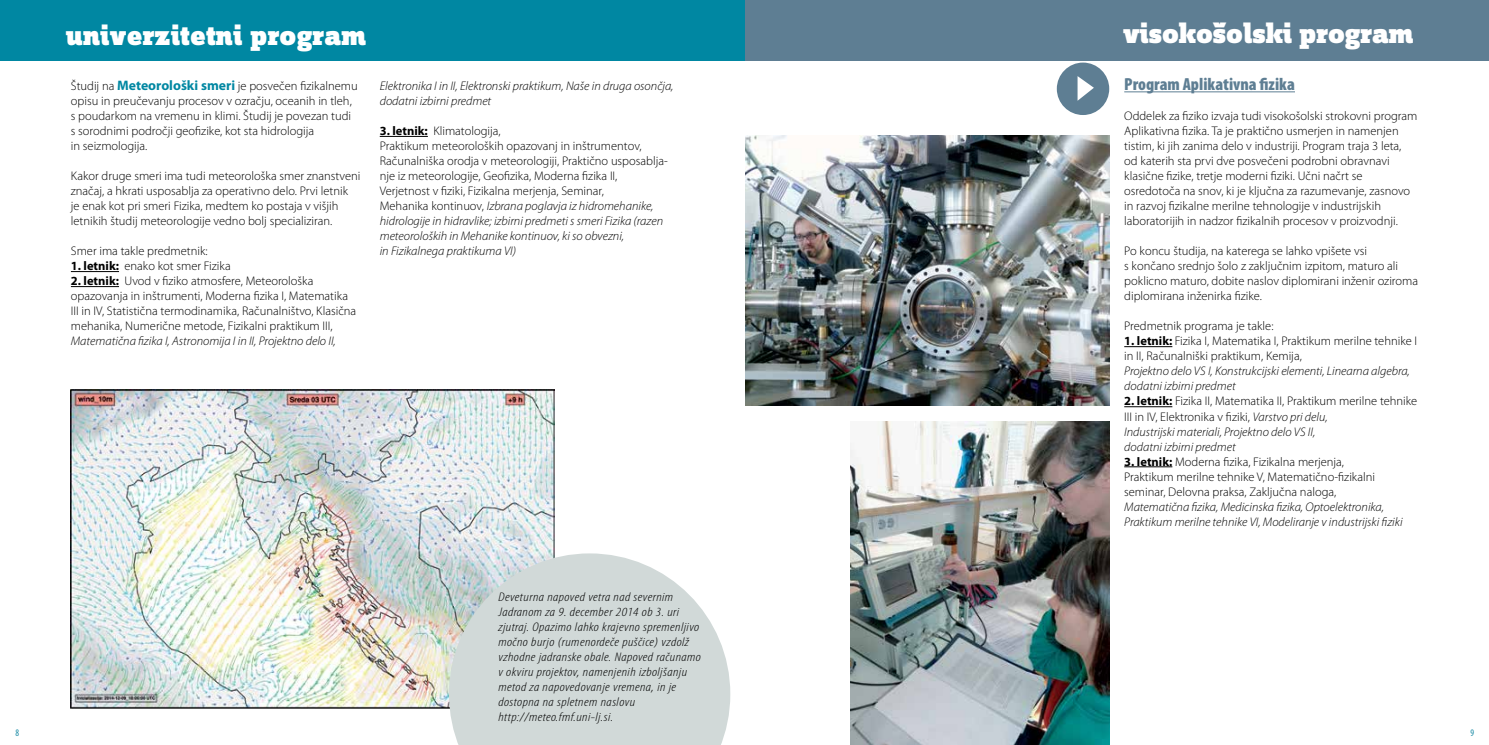
<style>
.page{position:relative;width:1489px;height:745px;background:#fff}
.page>*{position:absolute;margin:0;border:0;box-sizing:border-box;transform-origin:0 0}
.t1{font:29.38px "Zine Slab Dis Black Roman Tf";letter-spacing:.01em;color:#fff}
.t2{font:900 condensed 17.5px "Myriad Pro";color:#5e7e93}
.t3{font:300 12.5px/15px "Myriad Pro";color:#000}
.t4{font:italic 300 12.5px/15px "Myriad Pro";color:#000}
.t5{font:italic 300 condensed 12.5px/15px "Myriad Pro";letter-spacing:.025em;color:#000;scale:1.2 1}
.t6{font:condensed 10px "Myriad Pro";color:#198aa5;scale:.95 1}
.s1{font-weight:700;font-size:13.75px;color:#0087a2}
.s2{font-weight:700}
.s3{font-style:italic}
.s4{font-weight:700;font-style:normal}
.s5{font-style:normal}
</style>
<div class="page">
<img style="left:70px;top:389px;width:484px;height:318px">
<svg style="left:449px;top:553px;width:281px;height:191px;background:#d4dbdb"></svg>
<hr style="left:71px;top:271px;width:48px;height:1px;background:#000">
<hr style="left:71px;top:286px;width:48px;height:1px;background:#000">
<hr style="left:380px;top:136px;width:48px;height:1px;background:#000">
<img style="left:745px;top:135px;width:364px;height:270px">
<img style="left:850px;top:421px;width:259px;height:323px">
<div style="left:744px;top:0;width:744px;height:60px;background:#5e7e93"></div>
<div style="left:1056px;top:63px;width:53px;height:52px;background:#5e7e93;border-radius:50%"></div>
<svg style="left:1077px;top:76px;width:16px;height:25px"></svg>
<div style="left:0;top:0;width:744px;height:60px;background:#0087a2"></div>
<hr style="left:1124px;top:91px;width:170px;height:1px;background:#5e7e93">
<hr style="left:1124px;top:346px;width:48px;height:1px;background:#000">
<hr style="left:1124px;top:406px;width:48px;height:1px;background:#000">
<hr style="left:1124px;top:466px;width:48px;height:1px;background:#000">
<h1 class="t1" style="left:66px;top:19px;width:302px">univerzitetni program</h1>
<p class="t3" style="left:71px;top:79px;width:288px">Študij na <span class="s1">Meteorološki smeri</span> je posvečen fizikalnemu opisu in preučevanju procesov v ozračju, oceanih in tleh, s poudarkom na vremenu in klimi. Študij je povezan tudi s sorodnimi področji geofizike, kot sta hidrologija<br>in seizmologija.</p>
<p class="t3" style="left:71px;top:169px;width:291px">Kakor druge smeri ima tudi meteorološka smer znanstveni značaj, a hkrati usposablja za operativno delo. Prvi letnik<br>je enak kot pri smeri Fizika, medtem ko postaja v višjih letnikih študij meteorologije vedno bolj specializiran.</p>
<p class="t3" style="left:71px;top:244px;width:138px">Smer ima takle predmetnik:</p>
<p class="t3" style="left:71px;top:259px;width:161px"><span class="s2">1. letnik:</span> enako kot smer Fizika</p>
<p class="t3" style="left:71px;top:274px;width:287px"><span class="s2">2. letnik:</span> Uvod v fiziko atmosfere, Meteorološka opazovanja in inštrumenti, Moderna fizika I, Matematika III in IV, Statistična termodinamika, Računalništvo, Klasična mehanika, Numerične metode, Fizikalni praktikum III,</p>
<p class="t4" style="left:71px;top:334px;width:266px">Matematična fizika I, Astronomija I in II, Projektno delo II,</p>
<p class="t4" style="left:380px;top:79px;width:295px">Elektronika I in II, Elektronski praktikum, Naše in druga osončja, dodatni izbirni predmet</p>
<p class="t3" style="left:380px;top:124px;width:289px"><span class="s2">3. letnik:</span> Klimatologija,<br>Praktikum meteoroloških opazovanj in inštrumentov, Računalniška orodja v meteorologiji, Praktično usposablja&shy;nje iz meteorologije, Geofizika, Moderna fizika II, Verjetnost v fiziki, Fizikalna merjenja, Seminar,<br>Mehanika kontinuov, <span class="s3">Izbrana poglavja iz hidromehanike, hidrologije in hidravlike; izbirni predmeti s smeri Fizika (razen meteoroloških in Mehanike kontinuov, ki so obvezni,<br>in Fizikalnega praktikuma VI)</span></p>
<p class="t5" style="left:498px;top:589px;width:170px">Deveturna napoved vetra nad severnim Jadranom za 9. december 2014 ob 3. uri zjutraj. Opazimo lahko krajevno spremenljivo močno burjo (rumenordeče puščice) vzdolž vzhodne jadranske obale. Napoved računamo v okviru projektov, namenjenih izboljšanju metod za napovedovanje vremena, in je dostopna na spletnem naslovu http://meteo.fmf.uni-lj.si.</p>
<h1 class="t1" style="left:1122px;top:18px;width:292px">visokošolski program</h1>
<h2 class="t2" style="left:1124px;top:74px;width:172px">Program Aplikativna fizika</h2>
<p class="t3" style="left:1124px;top:109px;width:294px">Oddelek za fiziko izvaja tudi visokošolski strokovni program Aplikativna fizika. Ta je praktično usmerjen in namenjen tistim, ki jih zanima delo v industriji. Program traja 3 leta, od katerih sta prvi dve posvečeni podrobni obravnavi klasične fizike, tretje moderni fiziki. Učni načrt se osredotoča na snov, ki je ključna za razumevanje, zasnovo in razvoj fizikalne merilne tehnologije v industrijskih laboratorijih in nadzor fizikalnih procesov v proizvodnji.</p>
<p class="t3" style="left:1124px;top:244px;width:295px">Po koncu študija, na katerega se lahko vpišete vsi<br>s končano srednjo šolo z zaključnim izpitom, maturo ali poklicno maturo, dobite naslov diplomirani inženir oziroma diplomirana inženirka fizike.</p>
<p class="t3" style="left:1124px;top:319px;width:151px">Predmetnik programa je takle:</p>
<p class="t3" style="left:1124px;top:334px;width:294px"><span class="s2">1. letnik:</span> Fizika I, Matematika I, Praktikum merilne tehnike I in II, Računalniški praktikum, Kemija,</p>
<p class="t4" style="left:1124px;top:364px;width:287px">Projektno delo VS I, Konstrukcijski elementi, Linearna algebra, dodatni izbirni predmet</p>
<p class="t4" style="left:1124px;top:394px;width:294px"><span class="s4">2. letnik:</span> <span class="s5">Fizika II, Matematika II, Praktikum merilne tehnike III in IV, Elektronika v fiziki,</span> Varstvo pri delu,<br>Industrijski materiali, Projektno delo VS II,<br>dodatni izbirni predmet</p>
<p class="t3" style="left:1124px;top:454px;width:252px"><span class="s2">3. letnik:</span> Moderna fizika, Fizikalna merjenja,<br>Praktikum merilne tehnike V, Matematično-fizikalni seminar, Delovna praksa, Zaključna naloga,</p>
<p class="t4" style="left:1124px;top:499px;width:280px">Matematična fizika, Medicinska fizika, Optoelektronika,<br>Praktikum merilne tehnike VI, Modeliranje v industrijski fiziki</p>
<p class="t6" style="left:16px;top:726px;width:5px">8</p>
<p class="t6" style="left:1470px;top:726px;width:5px">9</p>
</div>
